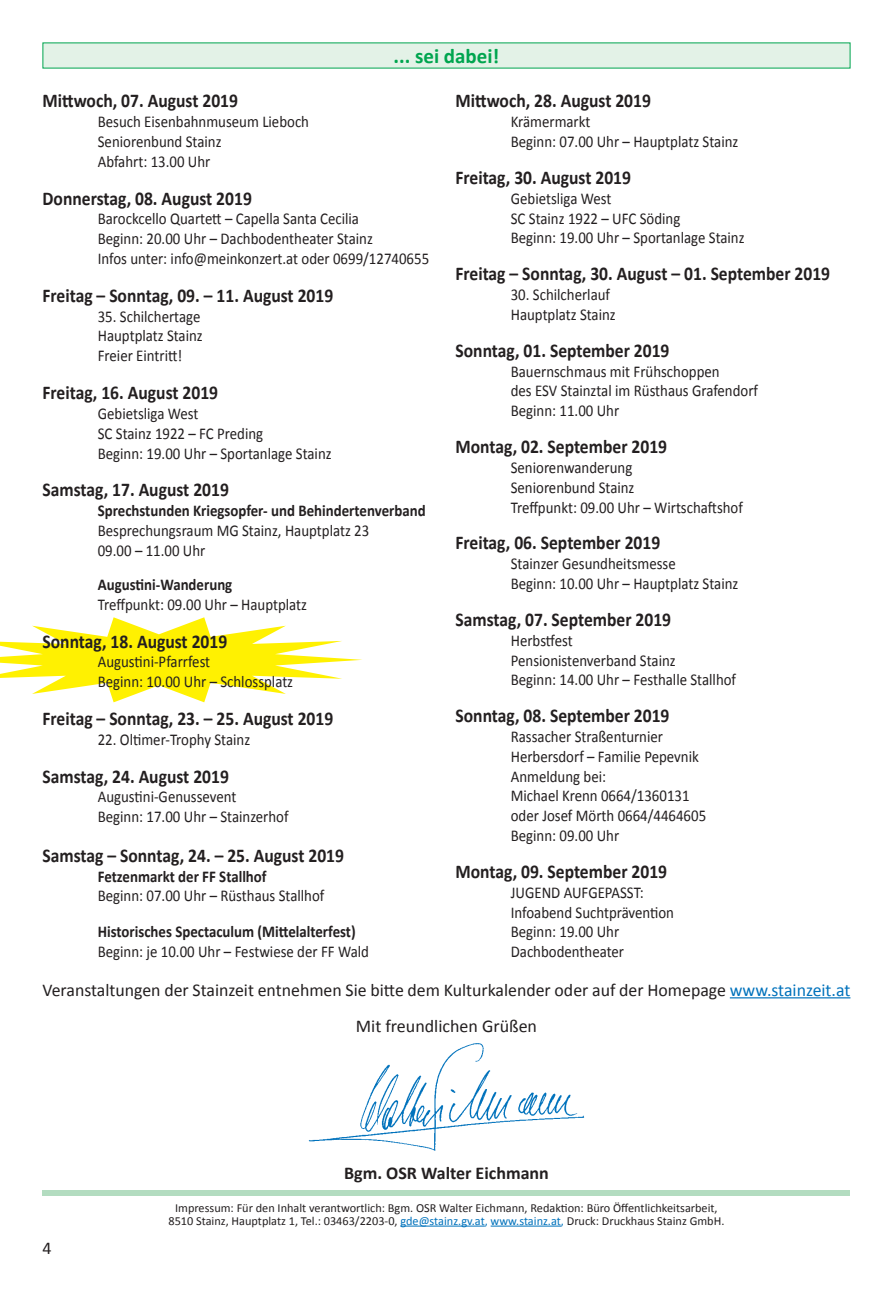
<style>
.page{position:relative;width:893px;height:1297px;background:#fff}
.page>*{position:absolute;margin:0;border:0;box-sizing:border-box;transform-origin:0 0}
.t1{font:700 21px "Calibri";color:#00a54f}
.t2{font:700 19.5px "Calibri";color:#231f20;scale:.9 1}
.t3{font:18px "Calibri";color:#231f20}
.t4{font:700 18px "Calibri";color:#231f20}
.t5{font:16.5px/19.8px "Calibri";color:#231f20;scale:.9 1}
.t6{font:700 16.5px "Calibri";color:#231f20;scale:.9 1}
.t7{font:12.3px/12.3px "Calibri";color:#231f20;text-align:center}
.s1{color:#0072bc}
</style>
<div class="page">
<svg style="left:0;top:617px;width:362px;height:85px"></svg>
<img style="left:308px;top:1043px;width:277px;height:108px">
<div style="left:43px;top:43px;width:807px;height:25px;background:#e3f2e7"></div>
<hr style="left:730px;top:997px;width:120px;height:1px;background:#0072bc">
<div style="left:43px;top:1191px;width:807px;height:5px;background:#b3dcc0"></div>
<hr style="left:400px;top:1226px;width:85px;height:1px;background:#0072bc">
<hr style="left:491px;top:1226px;width:70px;height:1px;background:#0072bc">
<p class="t1" style="left:394px;top:43px;width:107px">... sei dabei!</p>
<p class="t2" style="left:43px;top:89px;width:219px">Mittwoch, 07. August 2019</p>
<p class="t5" style="left:98px;top:111px;width:236px">Besuch Eisenbahnmuseum Lieboch<br>Seniorenbund Stainz<br>Abfahrt: 13.00 Uhr</p>
<p class="t2" style="left:43px;top:186px;width:234px">Donnerstag, 08. August 2019</p>
<p class="t5" style="left:98px;top:208px;width:370px">Barockcello Quartett – Capella Santa Cecilia<br>Beginn: 20.00 Uhr – Dachbodentheater Stainz<br>Infos unter: info@meinkonzert.at oder 0699/12740655</p>
<p class="t2" style="left:43px;top:283px;width:325px">Freitag – Sonntag, 09. – 11. August 2019</p>
<p class="t5" style="left:98px;top:306px;width:118px">35. Schilchertage<br>Hauptplatz Stainz<br>Freier Eintritt!</p>
<p class="t2" style="left:43px;top:380px;width:197px">Freitag, 16. August 2019</p>
<p class="t5" style="left:98px;top:403px;width:261px">Gebietsliga West<br>SC Stainz 1922 – FC Preding<br>Beginn: 19.00 Uhr – Sportanlage Stainz</p>
<p class="t2" style="left:43px;top:478px;width:209px">Samstag, 17. August 2019</p>
<p class="t6" style="left:98px;top:500px;width:366px">Sprechstunden Kriegsopfer- und Behindertenverband</p>
<p class="t5" style="left:98px;top:520px;width:303px">Besprechungsraum MG Stainz, Hauptplatz 23<br>09.00 – 11.00 Uhr</p>
<p class="t6" style="left:98px;top:574px;width:151px">Augustini-Wanderung</p>
<p class="t5" style="left:98px;top:594px;width:234px">Treffpunkt: 09.00 Uhr – Hauptplatz</p>
<p class="t2" style="left:43px;top:629px;width:207px">Sonntag, 18. August 2019</p>
<p class="t5" style="left:98px;top:651px;width:219px">Augustini-Pfarrfest<br>Beginn: 10.00 Uhr – Schlossplatz</p>
<p class="t2" style="left:43px;top:706px;width:325px">Freitag – Sonntag, 23. – 25. August 2019</p>
<p class="t5" style="left:98px;top:729px;width:171px">22. Oltimer-Trophy Stainz</p>
<p class="t2" style="left:43px;top:764px;width:209px">Samstag, 24. August 2019</p>
<p class="t5" style="left:98px;top:786px;width:213px">Augustini-Genussevent<br>Beginn: 17.00 Uhr – Stainzerhof</p>
<p class="t2" style="left:43px;top:843px;width:337px">Samstag – Sonntag, 24. – 25. August 2019</p>
<p class="t6" style="left:98px;top:866px;width:189px">Fetzenmarkt der FF Stallhof</p>
<p class="t5" style="left:98px;top:885px;width:253px">Beginn: 07.00 Uhr – Rüsthaus Stallhof</p>
<p class="t6" style="left:98px;top:922px;width:288px">Historisches Spectaculum (Mittelalterfest)</p>
<p class="t5" style="left:98px;top:941px;width:303px">Beginn: je 10.00 Uhr – Festwiese der FF Wald</p>
<p class="t2" style="left:455px;top:89px;width:219px">Mittwoch, 28. August 2019</p>
<p class="t5" style="left:511px;top:111px;width:254px">Krämermarkt<br>Beginn: 07.00 Uhr – Hauptplatz Stainz</p>
<p class="t2" style="left:455px;top:165px;width:197px">Freitag, 30. August 2019</p>
<p class="t5" style="left:511px;top:188px;width:261px">Gebietsliga West<br>SC Stainz 1922 – UFC Söding<br>Beginn: 19.00 Uhr – Sportanlage Stainz</p>
<p class="t2" style="left:455px;top:262px;width:418px">Freitag – Sonntag, 30. August – 01. September 2019</p>
<p class="t5" style="left:511px;top:284px;width:118px">30. Schilcherlauf<br>Hauptplatz Stainz</p>
<p class="t2" style="left:455px;top:338px;width:239px">Sonntag, 01. September 2019</p>
<p class="t5" style="left:511px;top:360px;width:276px">Bauernschmaus mit Frühschoppen<br>des ESV Stainztal im Rüsthaus Grafendorf<br>Beginn: 11.00 Uhr</p>
<p class="t2" style="left:455px;top:434px;width:237px">Montag, 02. September 2019</p>
<p class="t5" style="left:511px;top:457px;width:260px">Seniorenwanderung<br>Seniorenbund Stainz<br>Treffpunkt: 09.00 Uhr – Wirtschaftshof</p>
<p class="t2" style="left:455px;top:531px;width:229px">Freitag, 06. September 2019</p>
<p class="t5" style="left:511px;top:553px;width:254px">Stainzer Gesundheitsmesse<br>Beginn: 10.00 Uhr – Hauptplatz Stainz</p>
<p class="t2" style="left:455px;top:607px;width:241px">Samstag, 07. September 2019</p>
<p class="t5" style="left:511px;top:630px;width:252px">Herbstfest<br>Pensionistenverband Stainz<br>Beginn: 14.00 Uhr – Festhalle Stallhof</p>
<p class="t2" style="left:455px;top:704px;width:239px">Sonntag, 08. September 2019</p>
<p class="t5" style="left:511px;top:726px;width:219px">Rassacher Straßenturnier<br>Herbersdorf – Familie Pepevnik<br>Anmeldung bei:<br>Michael Krenn 0664/1360131 oder Josef Mörth 0664/4464605<br>Beginn: 09.00 Uhr</p>
<p class="t2" style="left:455px;top:859px;width:237px">Montag, 09. September 2019</p>
<p class="t5" style="left:511px;top:882px;width:183px">JUGEND AUFGEPASST:<br>Infoabend Suchtprävention<br>Beginn: 19.00 Uhr<br>Dachbodentheater</p>
<p class="t3" style="left:43px;top:979px;width:809px">Veranstaltungen der Stainzeit entnehmen Sie bitte dem Kulturkalender oder auf der Homepage <span class="s1">www.stainzeit.at</span></p>
<p class="t3" style="left:356px;top:1015px;width:183px">Mit freundlichen Grüßen</p>
<p class="t4" style="left:344px;top:1162px;width:206px">Bgm. OSR Walter Eichmann</p>
<p class="t3" style="left:43px;top:1237px;width:11px">4</p>
<p class="t7" style="left:168px;top:1201px;width:557px">Impressum: Für den Inhalt verantwortlich: Bgm. OSR Walter Eichmann, Redaktion: Büro Öffentlichkeitsarbeit,<br>8510 Stainz, Hauptplatz 1, Tel.: 03463/2203-0, <span class="s1">gde@stainz.gv.at, www.stainz.at,</span> Druck: Druckhaus Stainz GmbH.</p>
</div>
